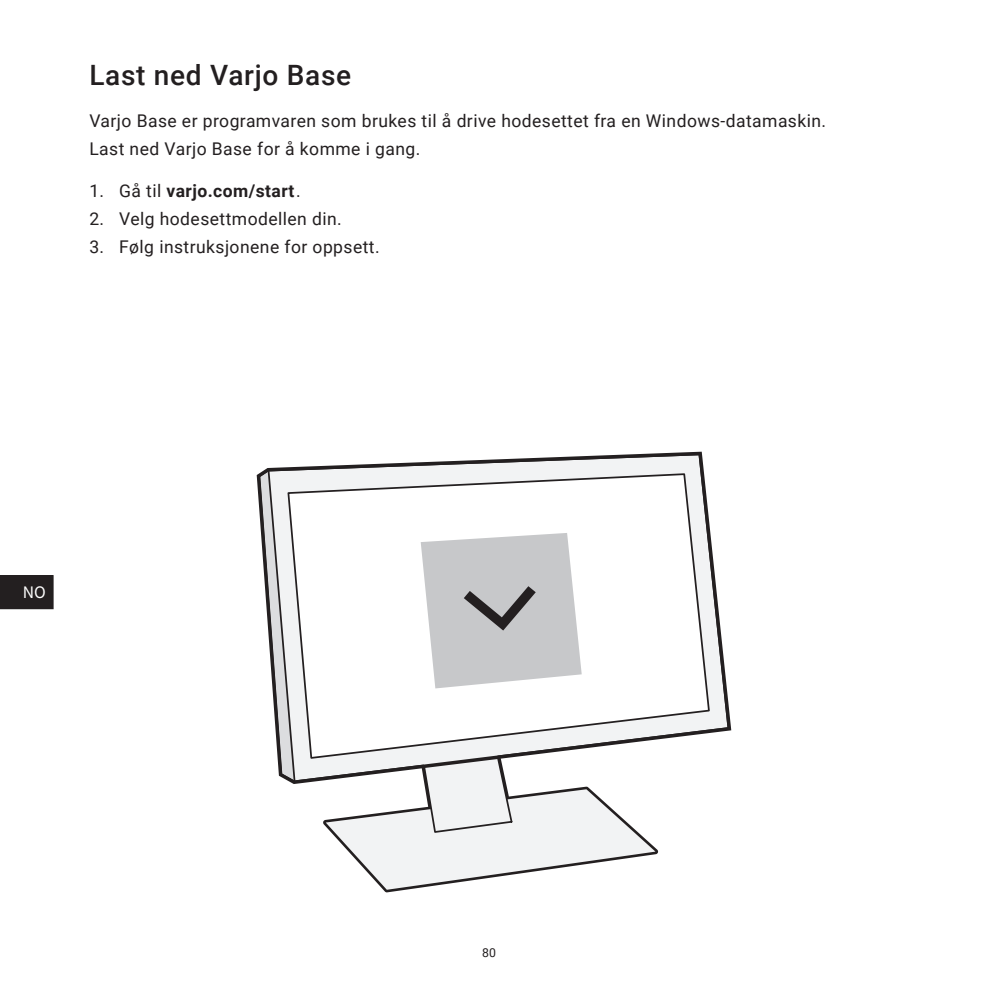
<style>
.page{position:relative;width:988px;height:988px;background:#fff}
.page>*{position:absolute;margin:0;border:0;box-sizing:border-box;transform-origin:0 0}
.t1{font:500 28px "Roboto";letter-spacing:.025em;color:#231f20}
.t2{font:17.5px/28px "Roboto";letter-spacing:.025em;color:#231f20}
.t3{font:700 17.5px "Roboto";letter-spacing:.025em;color:#231f20}
.t4{font:17.5px "Noto Sans CJ Ktc";color:#231f20}
.t5{font:12.25px "Roboto";color:#231f20}
.s1{font-weight:400}
</style>
<div class="page">
<div style="left:0;top:575px;width:53px;height:33px;background:#231f20"></div>
<svg style="left:257px;top:452px;width:473px;height:440px"></svg>
<svg style="left:420px;top:532px;width:161px;height:156px;background:#c9cacc"></svg>
<h1 class="t1" style="left:89px;top:55px;width:263px">Last ned Varjo Base</h1>
<p class="t2" style="left:89px;top:106px;width:738px">Varjo Base er programvaren som brukes til å drive hodesettet fra en Windows-datamaskin.<br>Last ned Varjo Base for å komme i gang.</p>
<p class="t3" style="left:89px;top:178px;width:213px"><span class="s1">1. Gå til</span> varjo.com/start<span class="s1">.</span></p>
<p class="t2" style="left:89px;top:204px;width:254px">2. Velg hodesettmodellen din.</p>
<p class="t2" style="left:89px;top:232px;width:292px">3. Følg instruksjonene for oppsett.</p>
<p class="t4" style="left:0;top:587px;width:47px">EN<sup>NO</sup></p>
<p class="t5" style="left:482px;top:944px;width:15px">80</p>
</div>
